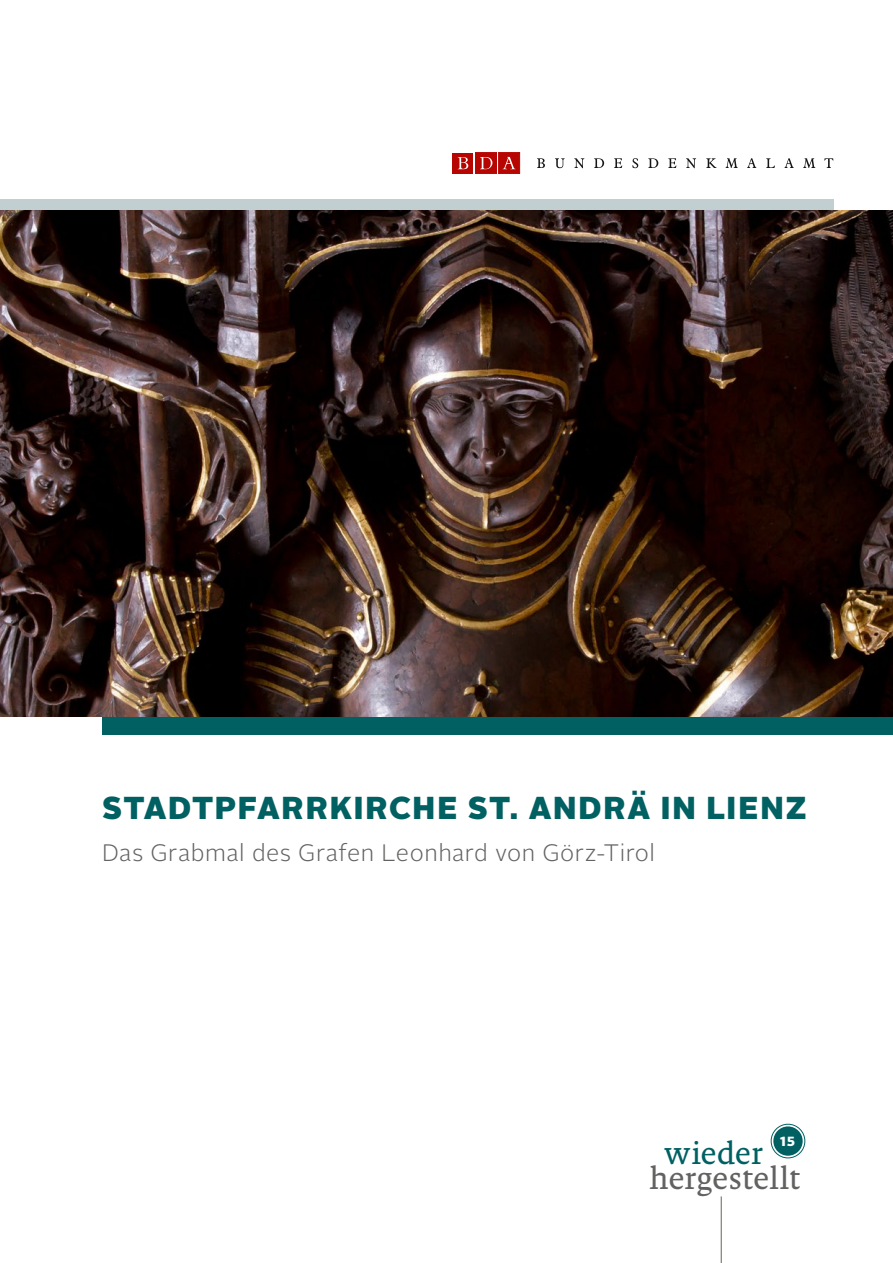
<style>
.page{position:relative;width:893px;height:1263px;background:#fff}
.page>*{position:absolute;margin:0;border:0;box-sizing:border-box;transform-origin:0 0}
.t1{font:32.7px "Malaga OT";letter-spacing:-.015em;color:#626261}
.t2{font:32.7px "Malaga OT";letter-spacing:-.015em;color:#006062}
.t3{font:900 31.65px "Alright Sans";letter-spacing:.045em;color:#006062}
.t4{font:300 23.7px "Alright Sans";letter-spacing:.02em;color:#626261}
.t5{font:900 13.35px "Alright Sans";color:#fff}
</style>
<div class="page">
<div style="left:0;top:199px;width:833px;height:32px;background:#c2cfd1"></div>
<div style="left:102px;top:693px;width:791px;height:42px;background:#006062"></div>
<div style="left:452px;top:153px;width:21px;height:21px;background:#b70502"></div>
<svg style="left:458px;top:157px;width:10px;height:12px"></svg>
<div style="left:499px;top:153px;width:21px;height:21px;background:#b70502;border:1px solid #b70502"></div>
<svg style="left:503px;top:157px;width:12px;height:12px"></svg>
<div style="left:475px;top:153px;width:21px;height:21px;background:#b70502"></div>
<svg style="left:480px;top:157px;width:12px;height:12px"></svg>
<svg style="left:537px;top:158px;width:8px;height:10px"></svg>
<svg style="left:555px;top:158px;width:10px;height:10px"></svg>
<svg style="left:574px;top:158px;width:10px;height:10px"></svg>
<svg style="left:594px;top:158px;width:10px;height:10px"></svg>
<svg style="left:614px;top:158px;width:8px;height:10px"></svg>
<svg style="left:632px;top:158px;width:6px;height:10px"></svg>
<svg style="left:648px;top:158px;width:10px;height:10px"></svg>
<svg style="left:668px;top:158px;width:8px;height:10px"></svg>
<svg style="left:686px;top:158px;width:10px;height:10px"></svg>
<svg style="left:706px;top:158px;width:10px;height:10px"></svg>
<svg style="left:726px;top:158px;width:12px;height:10px"></svg>
<svg style="left:747px;top:158px;width:9px;height:10px"></svg>
<svg style="left:766px;top:158px;width:9px;height:10px"></svg>
<svg style="left:784px;top:158px;width:10px;height:10px"></svg>
<svg style="left:803px;top:158px;width:12px;height:10px"></svg>
<svg style="left:824px;top:158px;width:9px;height:10px"></svg>
<div style="left:773px;top:1126px;width:30px;height:30px;background:#006062;border-radius:50%"></div>
<div style="left:771px;top:1124px;width:34px;height:34px;border:1px solid #006062;border-radius:50%"></div>
<hr style="left:721px;top:1196px;width:1px;height:67px;background:#626261">
<img style="left:0;top:210px;width:893px;height:507px">
<h2 class="t3" style="left:102px;top:785px;width:706px">STADTPFARRKIRCHE ST. ANDRÄ IN LIENZ</h2>
<p class="t4" style="left:102px;top:837px;width:554px">Das Grabmal des Grafen Leonhard von Görz-Tirol</p>
<h1 class="t2" style="left:664px;top:1134px;width:100px">wieder</h1>
<p class="t5" style="left:780px;top:1131px;width:17px">15</p>
<h1 class="t1" style="left:649px;top:1159px;width:153px">hergestellt</h1>
</div>
